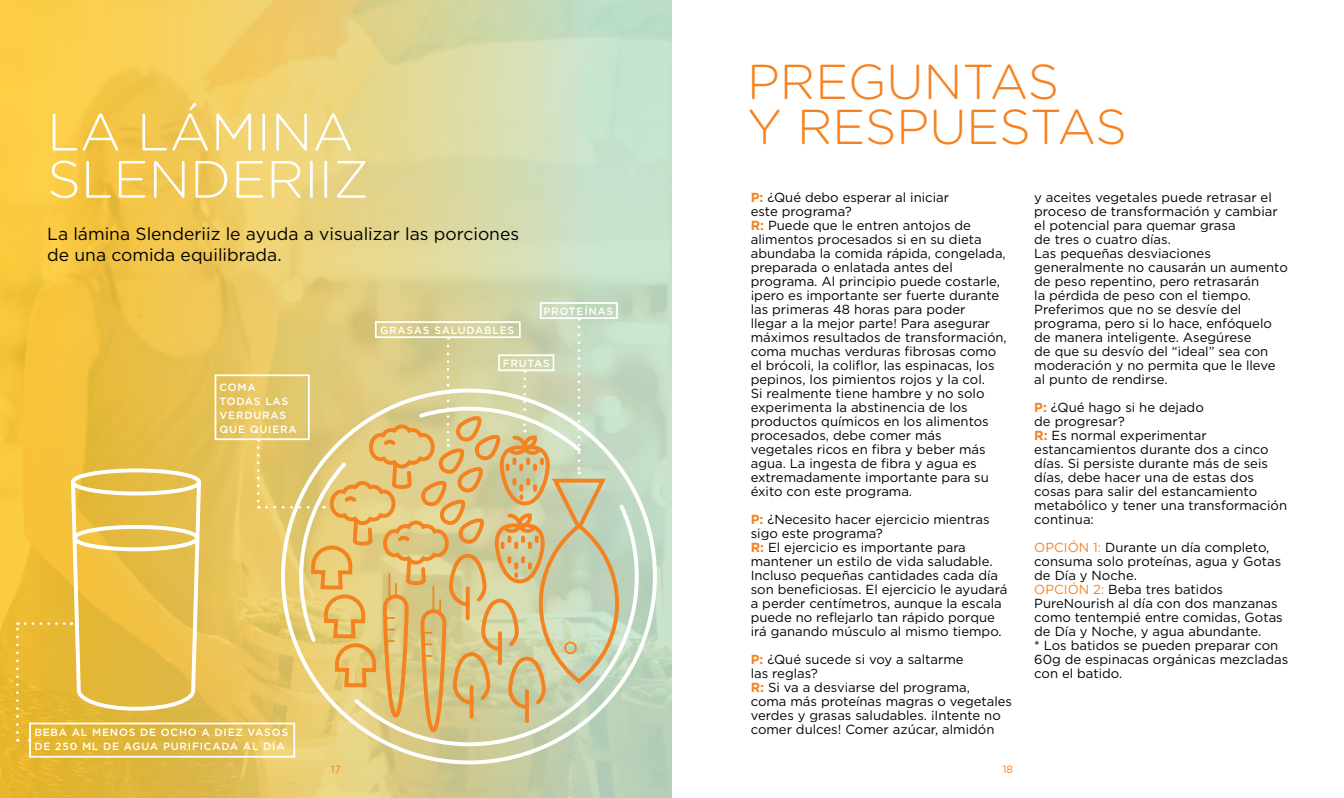
<style>
.page{position:relative;width:1344px;height:798px;background:#fff}
.page>*{position:absolute;margin:0;border:0;box-sizing:border-box;transform-origin:0 0}
.t1{font:300 52.5px/47.2px "Gotham Rounded";color:#fff}
.t2{font:300 49px/45.5px "Gotham Rounded";color:#f58220}
.t3{font:17.5px/21px "Gotham";color:#000}
.t4{font:13.12px/14px "Gotham";color:#000}
.t5{font:500 10.5px/14px "Gotham";letter-spacing:.075em;color:#fff}
.t6{font:10.5px "Gotham";color:#f58220}
.s1{font-weight:700;color:#f58220}
.s2{color:#f58220}
</style>
<div class="page">
<svg style="left:0;top:0;width:672px;height:798px;background:#e3d17d"></svg>
<svg style="left:279px;top:387px;width:380px;height:379px;background:#c3d9c3"></svg>
<svg style="left:309px;top:758px;width:239px;height:40px;background:#d6cd8f"></svg>
<svg style="left:16px;top:301px;width:605px;height:457px;background:#e1c774"></svg>
<h1 class="t1" style="left:47px;top:106px;width:323px">LA LÁMINA<br>SLENDERIIZ</h1>
<h3 class="t3" style="left:47px;top:223px;width:473px">La lámina Slenderiiz le ayuda a visualizar las porciones de una comida equilibrada.</h3>
<p class="t5" style="left:380px;top:323px;width:136px">GRASAS SALUDABLES</p>
<p class="t5" style="left:543px;top:304px;width:71px">PROTEÍNAS</p>
<p class="t5" style="left:220px;top:380px;width:79px">COMA<br>TODAS LAS<br>VERDURAS<br>QUE QUIERA</p>
<p class="t5" style="left:34px;top:726px;width:255px">BEBA AL MENOS DE OCHO A DIEZ VASOS<br>DE 250 ML DE AGUA PURIFICADA AL DÍA</p>
<p class="t5" style="left:503px;top:356px;width:49px">FRUTAS</p>
<h2 class="t2" style="left:747px;top:56px;width:381px">PREGUNTAS<br>Y RESPUESTAS</h2>
<p class="t4" style="left:751px;top:190px;width:258px"><span class="s1">P:</span> ¿Qué debo esperar al iniciar<br>este programa?<br><span class="s1">R:</span> Puede que le entren antojos de alimentos procesados si en su dieta abundaba la comida rápida, congelada, preparada o enlatada antes del programa. Al principio puede costarle, ¡pero es importante ser fuerte durante las primeras 48 horas para poder<br>llegar a la mejor parte! Para asegurar máximos resultados de transformación, coma muchas verduras fibrosas como el brócoli, la coliflor, las espinacas, los pepinos, los pimientos rojos y la col.<br>Si realmente tiene hambre y no solo experimenta la abstinencia de los productos químicos en los alimentos procesados, debe comer más vegetales ricos en fibra y beber más agua. La ingesta de fibra y agua es extremadamente importante para su éxito con este programa.</p>
<p class="t4" style="left:751px;top:512px;width:258px"><span class="s1">P:</span> ¿Necesito hacer ejercicio mientras sigo este programa?<br><span class="s1">R:</span> El ejercicio es importante para mantener un estilo de vida saludable.<br>Incluso pequeñas cantidades cada día son beneficiosas. El ejercicio le ayudará a perder centímetros, aunque la escala puede no reflejarlo tan rápido porque irá ganando músculo al mismo tiempo.</p>
<p class="t4" style="left:751px;top:652px;width:263px"><span class="s1">P:</span> ¿Qué sucede si voy a saltarme<br>las reglas?<br><span class="s1">R:</span> Si va a desviarse del programa,<br>coma más proteínas magras o vegetales verdes y grasas saludables. ¡Intente no comer dulces! Comer azúcar, almidón</p>
<p class="t4" style="left:1034px;top:190px;width:255px">y aceites vegetales puede retrasar el proceso de transformación y cambiar el potencial para quemar grasa<br>de tres o cuatro días.<br>Las pequeñas desviaciones generalmente no causarán un aumento de peso repentino, pero retrasarán<br>la pérdida de peso con el tiempo.<br>Preferimos que no se desvíe del programa, pero si lo hace, enfóquelo de manera inteligente. Asegúrese<br>de que su desvío del “ideal” sea con moderación y no permita que le lleve al punto de rendirse.</p>
<p class="t4" style="left:1034px;top:400px;width:254px"><span class="s1">P:</span> ¿Qué hago si he dejado<br>de progresar?<br><span class="s1">R:</span> Es normal experimentar estancamientos durante dos a cinco días. Si persiste durante más de seis días, debe hacer una de estas dos cosas para salir del estancamiento metabólico y tener una transformación continua:</p>
<p class="t4" style="left:1034px;top:540px;width:256px"><span class="s2">OPCIÓN 1:</span> Durante un día completo, consuma solo proteínas, agua y Gotas de Día y Noche.<br><span class="s2">OPCIÓN 2:</span> Beba tres batidos<br>PureNourish al día con dos manzanas como tentempié entre comidas, Gotas de Día y Noche, y agua abundante.<br>* Los batidos se pueden preparar con<br>60g de espinacas orgánicas mezcladas con el batido.</p>
<p class="t6" style="left:331px;top:762px;width:12px">17</p>
<p class="t6" style="left:1003px;top:762px;width:12px">18</p>
</div>
